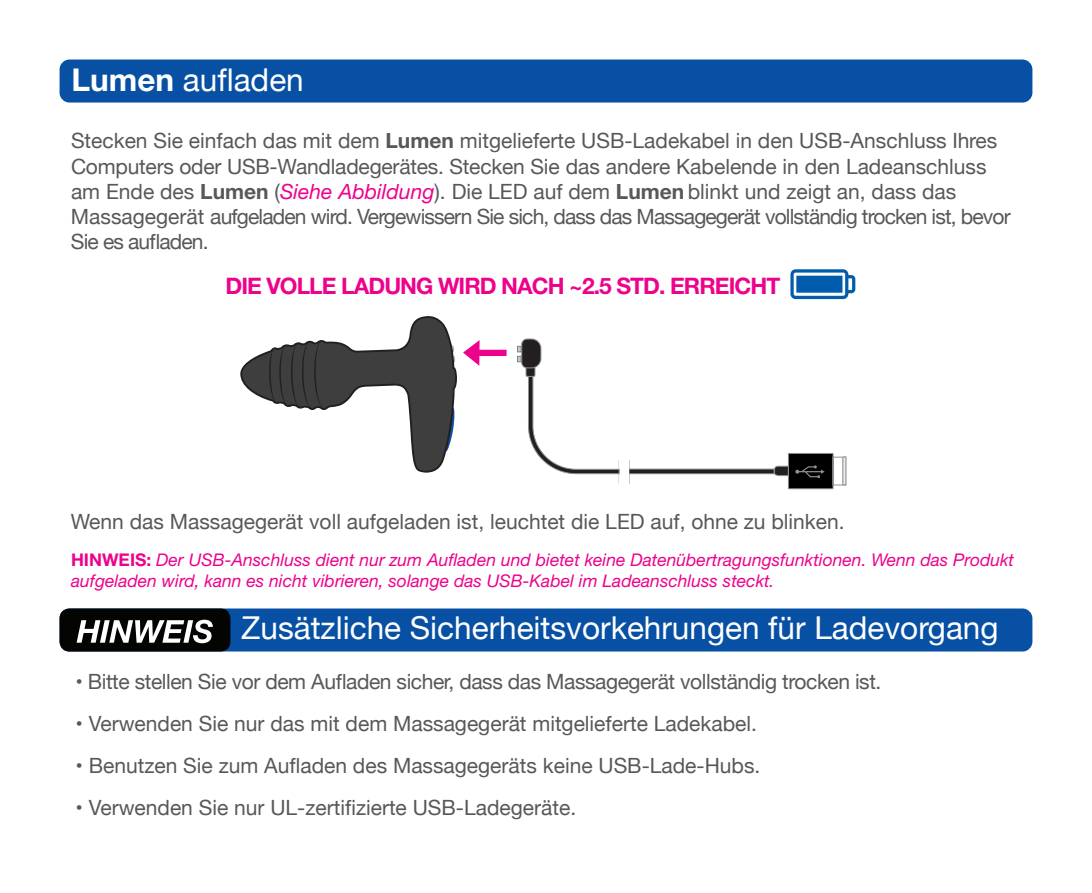
<style>
.page{position:relative;width:1092px;height:893px;background:#fff}
.page>*{position:absolute;margin:0;border:0;box-sizing:border-box;transform-origin:0 0}
.t1{font:31.5px "Helvetica Neue";color:#fff}
.t2{font:700 22.75px "Helvetica Neue";letter-spacing:-.04em;color:#ed028c}
.t3{font:21px/25.2px "Helvetica Neue";color:#57585a}
.t4{font:21px "Helvetica Neue";letter-spacing:-.02em;color:#57585a}
.t5{font:italic 17.5px/21px "Helvetica Neue";color:#ed028c}
.s1{font-weight:700}
.s2{font-style:italic;color:#ed028c}
.s3{font-weight:700;font-style:normal}
</style>
<div class="page">
<div style="left:60px;top:60px;width:972px;height:43px;background:#0850a3;border-radius:10px"></div>
<svg style="left:790px;top:269px;width:65px;height:30px"></svg>
<svg style="left:240px;top:316px;width:217px;height:157px"></svg>
<svg style="left:774px;top:453px;width:72px;height:36px"></svg>
<div style="left:626px;top:469px;width:148px;height:5px;background:#231f20"></div>
<div style="left:624px;top:469px;width:150px;height:5px;border:1px solid #8f9194"></div>
<div style="left:619px;top:453px;width:9px;height:37px;background:#fff"></div>
<svg style="left:517px;top:339px;width:102px;height:144px"></svg>
<svg style="left:463px;top:340px;width:16px;height:26px"></svg>
<div style="left:478px;top:350px;width:28px;height:6px;background:#ed028c"></div>
<div style="left:60px;top:608px;width:972px;height:43px;background:#0850a3;border-radius:10px"></div>
<div style="left:60px;top:608px;width:170px;height:43px;background:#040503;border-radius:10px"></div>
<svg style="left:77px;top:620px;width:136px;height:23px"></svg>
<h1 class="t1" style="left:71px;top:57px;width:234px"><span class="s1">Lumen</span> aufladen</h1>
<p class="t3" style="left:71px;top:130px;width:941px">Stecken Sie einfach das mit dem <span class="s1">Lumen</span> mitgelieferte USB-Ladekabel in den USB-Anschluss Ihres Computers oder USB-Wandladegerätes. Stecken Sie das andere Kabelende in den Ladeanschluss am Ende des <span class="s1">Lumen</span> (<span class="s2">Siehe Abbildung</span>). Die LED auf dem <span class="s1">Lumen</span> blinkt und zeigt an, dass das Massagegerät aufgeladen wird. Vergewissern Sie sich, dass das Massagegerät vollständig trocken ist, bevor Sie es aufladen.</p>
<p class="t2" style="left:225px;top:272px;width:556px">DIE VOLLE LADUNG WIRD NACH ~2.5 STD. ERREICHT</p>
<p class="t3" style="left:71px;top:510px;width:775px">Wenn das Massagegerät voll aufgeladen ist, leuchtet die LED auf, ohne zu blinken.</p>
<p class="t5" style="left:71px;top:549px;width:944px"><span class="s3">HINWEIS:</span> Der USB-Anschluss dient nur zum Aufladen und bietet keine Datenübertragungsfunktionen. Wenn das Produkt aufgeladen wird, kann es nicht vibrieren, solange das USB-Kabel im Ladeanschluss steckt.</p>
<h1 class="t1" style="left:241px;top:605px;width:758px">Zusätzliche Sicherheitsvorkehrungen für Ladevorgang</h1>
<p class="t4" style="left:75px;top:666px;width:807px">• Bitte stellen Sie vor dem Aufladen sicher, dass das Massagegerät vollständig trocken ist.</p>
<p class="t3" style="left:75px;top:712px;width:683px">• Verwenden Sie nur das mit dem Massagegerät mitgelieferte Ladekabel.</p>
<p class="t3" style="left:75px;top:754px;width:686px">• Benutzen Sie zum Aufladen des Massagegeräts keine USB-Lade-Hubs.</p>
<p class="t3" style="left:75px;top:796px;width:502px">• Verwenden Sie nur UL-zertifizierte USB-Ladegeräte.</p>
</div>
